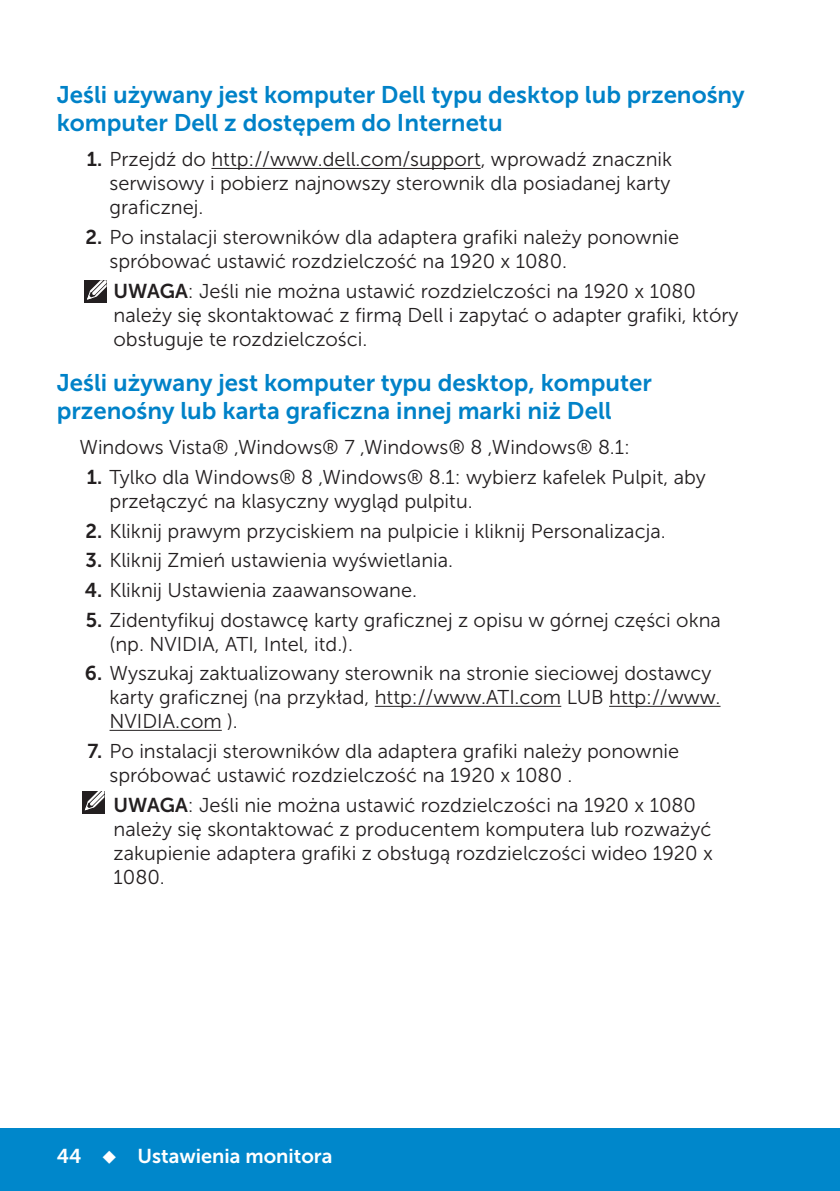
<style>
.page{position:relative;width:840px;height:1191px;background:#fff}
.page>*{position:absolute;margin:0;border:0;box-sizing:border-box;transform-origin:0 0}
.Head2{font:24px/28px "Museo Sans For Dell 700";color:#0082c8}
.Note{font:20px/24px "Museo Sans For Dell 300";color:#231f20}
.Paragraph{font:20px "Museo Sans For Dell 300";color:#231f20}
.t1{font:20px "Museo Sans For Dell 700";color:#fff}
.s1{font-family:"Museo Sans For Dell 700"}
</style>
<div class="page">
<div style="left:0;top:1128px;width:839px;height:63px;background:#0087cb"></div>
<hr style="left:211px;top:168px;width:269px;height:1px;background:#231f20">
<hr style="left:374px;top:706px;width:187px;height:1px;background:#231f20">
<hr style="left:608px;top:706px;width:112px;height:1px;background:#231f20">
<hr style="left:109px;top:730px;width:113px;height:1px;background:#231f20">
<div style="left:84px;top:280px;width:22px;height:23px;background:#231f20"></div>
<svg style="left:87px;top:280px;width:20px;height:20px"></svg>
<div style="left:82px;top:791px;width:22px;height:22px;background:#231f20"></div>
<svg style="left:84px;top:791px;width:20px;height:20px"></svg>
<p class="Head2" style="left:57px;top:81px;width:689px">Jeśli używany jest komputer Dell typu desktop lub przenośny komputer Dell z dostępem do Internetu</p>
<p class="Note" style="left:109px;top:148px;width:564px;text-align:justify;text-indent:-23px"><span class="s1">1.</span> Przejdź do http://www.dell.com/support, wprowadź znacznik serwisowy i pobierz najnowszy sterownik dla posiadanej karty graficznej.</p>
<p class="Note" style="left:109px;top:225px;width:571px;text-indent:-24px"><span class="s1">2.</span> Po instalacji sterowników dla adaptera grafiki należy ponownie spróbować ustawić rozdzielczość na 1920 x 1080.</p>
<p class="Note" style="left:113px;top:279px;width:626px"><span class="s1">UWAGA</span>: Jeśli nie można ustawić rozdzielczości na 1920 x 1080 należy się skontaktować z firmą Dell i zapytać o adapter grafiki, który obsługuje te rozdzielczości.</p>
<p class="Head2" style="left:57px;top:368px;width:596px">Jeśli używany jest komputer typu desktop, komputer przenośny lub karta graficzna innej marki niż Dell</p>
<p class="Paragraph" style="left:79px;top:436px;width:551px">Windows Vista® ,Windows® 7 ,Windows® 8 ,Windows® 8.1:</p>
<p class="Note" style="left:109px;top:465px;width:597px;text-indent:-23px"><span class="s1">1.</span> Tylko dla Windows® 8 ,Windows® 8.1: wybierz kafelek Pulpit, aby przełączyć na klasyczny wygląd pulpitu.</p>
<p class="Note" style="left:85px;top:519px;width:581px"><span class="s1">2.</span> Kliknij prawym przyciskiem na pulpicie i kliknij Personalizacja.</p>
<p class="Note" style="left:86px;top:548px;width:369px"><span class="s1">3.</span> Kliknij Zmień ustawienia wyświetlania.</p>
<p class="Note" style="left:85px;top:578px;width:333px"><span class="s1">4.</span> Kliknij Ustawienia zaawansowane.</p>
<p class="Note" style="left:109px;top:608px;width:612px;text-indent:-24px"><span class="s1">5.</span> Zidentyfikuj dostawcę karty graficznej z opisu w górnej części okna (np. NVIDIA, ATI, Intel, itd.).</p>
<p class="Note" style="left:109px;top:661px;width:612px;text-indent:-25px"><span class="s1">6.</span> Wyszukaj zaktualizowany sterownik na stronie sieciowej dostawcy karty graficznej (na przykład, http://www.ATI.com LUB http://www.<br>NVIDIA.com ).</p>
<p class="Note" style="left:109px;top:739px;width:571px;text-indent:-22px"><span class="s1">7.</span> Po instalacji sterowników dla adaptera grafiki należy ponownie spróbować ustawić rozdzielczość na 1920 x 1080 .</p>
<p class="Note" style="left:113px;top:793px;width:600px"><span class="s1">UWAGA</span>: Jeśli nie można ustawić rozdzielczości na 1920 x 1080 należy się skontaktować z producentem komputera lub rozważyć zakupienie adaptera grafiki z obsługą rozdzielczości wideo 1920 x 1080.</p>
<p class="t1" style="left:57px;top:1144px;width:277px">44 ◆ Ustawienia monitora</p>
</div>
